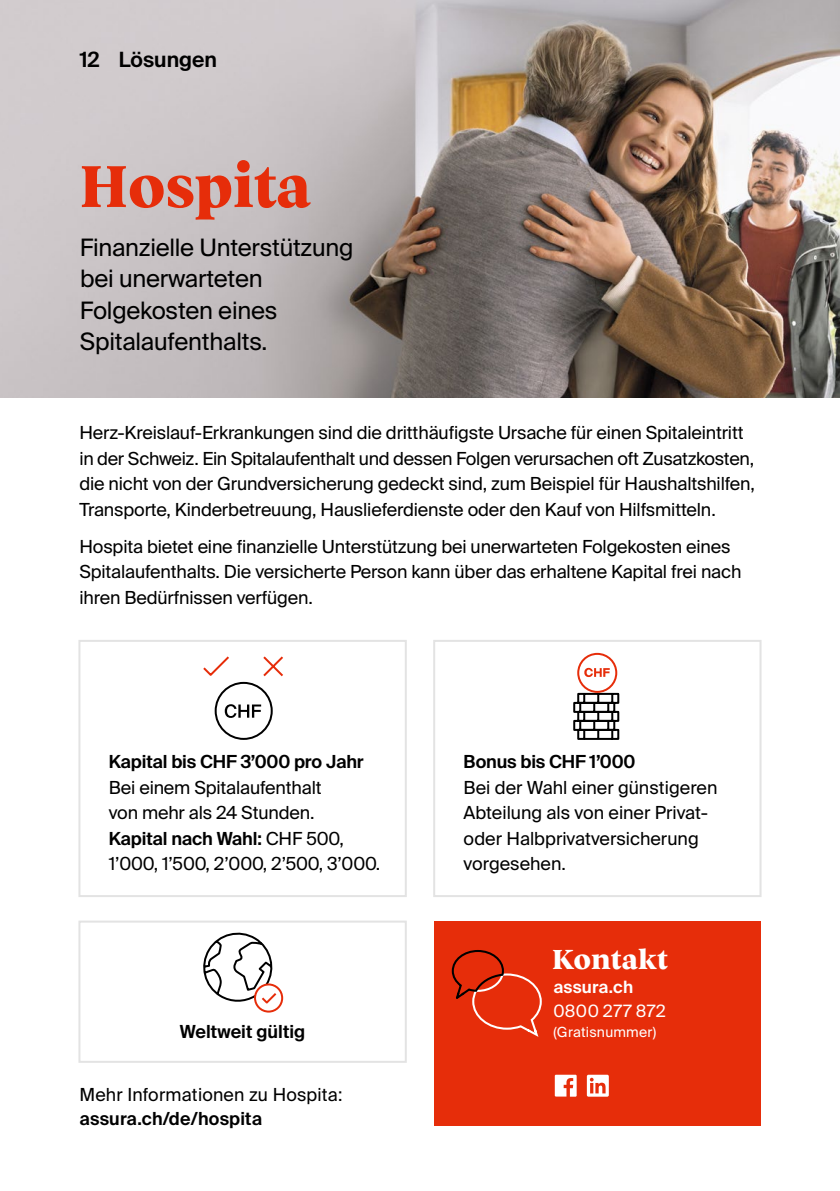
<style>
.page{position:relative;width:840px;height:1191px;background:#fff}
.page>*{position:absolute;margin:0;border:0;box-sizing:border-box;transform-origin:0 0}
.t1{font:800 60px "Vesterbro";letter-spacing:-.01em;color:#e62d0a}
.t2{font:800 28px "Vesterbro";color:#fff}
.t3{font:24px/31.2px "Suisse Intl";letter-spacing:-.01em;color:#000}
.t4{font:600 21px "Suisse Intl";color:#000}
.t5{font:18px/25.6px "Suisse Intl";letter-spacing:-.01em;color:#000}
.t6{font:600 18px "Suisse Intl";letter-spacing:-.01em;color:#000}
.t7{font:18px "Suisse Intl";letter-spacing:.01em;color:#000}
.t8{font:600 18px "Suisse Intl";letter-spacing:.01em;color:#000}
.t9{font:17px "Suisse Intl";letter-spacing:.025em;color:#fff}
.t10{font:600 17px "Suisse Intl";letter-spacing:.01em;color:#fff}
.t11{font:14px "Suisse Intl";letter-spacing:.015em;color:#fff}
.s1{font-weight:600}
</style>
<div class="page">
<img style="left:0;top:0;width:839px;height:397px">
<div style="left:78px;top:640px;width:328px;height:257px;border:2px solid #e3e3e3"></div>
<div style="left:78px;top:920px;width:328px;height:142px;border:2px solid #e3e3e3"></div>
<div style="left:433px;top:640px;width:328px;height:257px;border:2px solid #e3e3e3"></div>
<div style="left:214px;top:682px;width:58px;height:58px;border:2px solid #000;border-radius:50%"></div>
<svg style="left:225px;top:704px;width:36px;height:14px"></svg>
<svg style="left:203px;top:656px;width:80px;height:21px"></svg>
<svg style="left:573px;top:692px;width:47px;height:48px"></svg>
<div style="left:577px;top:653px;width:40px;height:40px;border:2px solid #e62d0a;border-radius:50%"></div>
<svg style="left:584px;top:668px;width:25px;height:9px"></svg>
<svg style="left:203px;top:932px;width:74px;height:73px"></svg>
<div style="left:254px;top:983px;width:29px;height:29px;border:2px solid #e62d0a;border-radius:50%"></div>
<div style="left:434px;top:921px;width:326px;height:204px;background:#e62d0a"></div>
<svg style="left:554px;top:1074px;width:22px;height:22px"></svg>
<svg style="left:586px;top:1074px;width:22px;height:22px"></svg>
<svg style="left:451px;top:950px;width:91px;height:87px"></svg>
<p class="t4" style="left:80px;top:47px;width:21px">12</p>
<p class="t4" style="left:119px;top:47px;width:100px">Lösungen</p>
<h1 class="t1" style="left:79px;top:142px;width:233px">Hospita</h1>
<h3 class="t3" style="left:80px;top:232px;width:275px">Finanzielle Unterstützung bei unerwarteten<br>Folgekosten eines<br>Spitalaufenthalts.</h3>
<p class="t5" style="left:79px;top:420px;width:676px">Herz-Kreislauf-Erkrankungen sind die dritthäufigste Ursache für einen Spitaleintritt in der Schweiz. Ein Spitalaufenthalt und dessen Folgen verursachen oft Zusatzkosten, die nicht von der Grundversicherung gedeckt sind, zum Beispiel für Haushaltshilfen, Transporte, Kinderbetreuung, Hauslieferdienste oder den Kauf von Hilfsmitteln.</p>
<p class="t5" style="left:79px;top:533px;width:663px">Hospita bietet eine finanzielle Unterstützung bei unerwarteten Folgekosten eines<br>Spitalaufenthalts. Die versicherte Person kann über das erhaltene Kapital frei nach ihren Bedürfnissen verfügen.</p>
<p class="t6" style="left:109px;top:751px;width:256px">Kapital bis CHF 3’000 pro Jahr</p>
<p class="t5" style="left:109px;top:775px;width:273px">Bei einem Spitalaufenthalt<br>von mehr als 24 Stunden.<br><span class="s1">Kapital nach Wahl:</span> CHF 500,<br>1’000, 1’500, 2’000, 2’500, 3’000.</p>
<p class="t6" style="left:180px;top:1021px;width:127px">Weltweit gültig</p>
<p class="t7" style="left:79px;top:1083px;width:264px">Mehr Informationen zu Hospita:</p>
<p class="t8" style="left:79px;top:1107px;width:184px">assura.ch/de/hospita</p>
<p class="t6" style="left:463px;top:751px;width:173px">Bonus bis CHF 1’000</p>
<p class="t5" style="left:463px;top:775px;width:255px">Bei der Wahl einer günstigeren<br>Abteilung als von einer Privat&shy;oder Halbprivatversicherung vorgesehen.</p>
<h2 class="t2" style="left:552px;top:938px;width:117px">Kontakt</h2>
<p class="t10" style="left:553px;top:977px;width:81px">assura.ch</p>
<p class="t9" style="left:553px;top:1001px;width:114px">0800 277 872</p>
<p class="t11" style="left:553px;top:1024px;width:104px">(Gratisnummer)</p>
</div>
